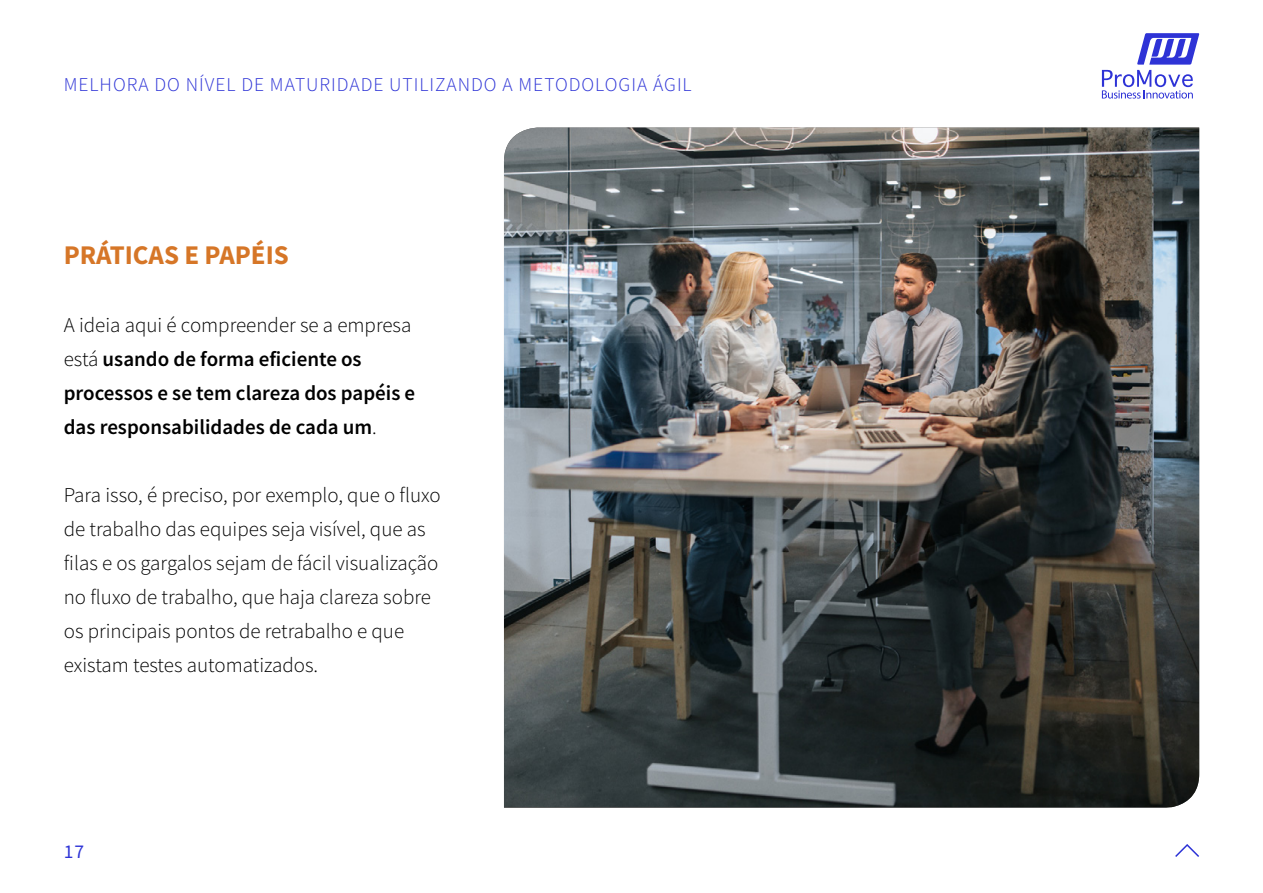
<style>
.page{position:relative;width:1263px;height:893px;background:#fff}
.page>*{position:absolute;margin:0;border:0;box-sizing:border-box;transform-origin:0 0}
.t1{font:700 27px "Source Sans Pro";color:#d67627}
.t2{font:300 21px/34px "Source Sans Pro";color:#000}
.t3{font:600 21px/34px "Source Sans Pro";color:#000}
.t4{font:300 19.5px "Source Sans Pro";letter-spacing:.05em;color:#2d33d6}
.t5{font:19.5px "Source Sans Pro";color:#2d33d6}
.s1{font-weight:300}
</style>
<div class="page">
<svg style="left:1175px;top:844px;width:24px;height:13px"></svg>
<svg style="left:1102px;top:33px;width:97px;height:66px"></svg>
<img style="left:504px;top:128px;width:695px;height:679px">
<p class="t4" style="left:64px;top:73px;width:629px">MELHORA DO NÍVEL DE MATURIDADE UTILIZANDO A METODOLOGIA ÁGIL</p>
<p class="t1" style="left:64px;top:236px;width:227px">PRÁTICAS E PAPÉIS</p>
<p class="t3" style="left:64px;top:307px;width:353px"><span class="s1">A ideia aqui é compreender se a empresa está</span> usando de forma eficiente os processos e se tem clareza dos papéis e das responsabilidades de cada um<span class="s1">.</span></p>
<p class="t2" style="left:64px;top:478px;width:378px">Para isso, é preciso, por exemplo, que o fluxo de trabalho das equipes seja visível, que as filas e os gargalos sejam de fácil visualização no fluxo de trabalho, que haja clareza sobre os principais pontos de retrabalho e que existam testes automatizados.</p>
<p class="t5" style="left:64px;top:839px;width:22px">17</p>
</div>
